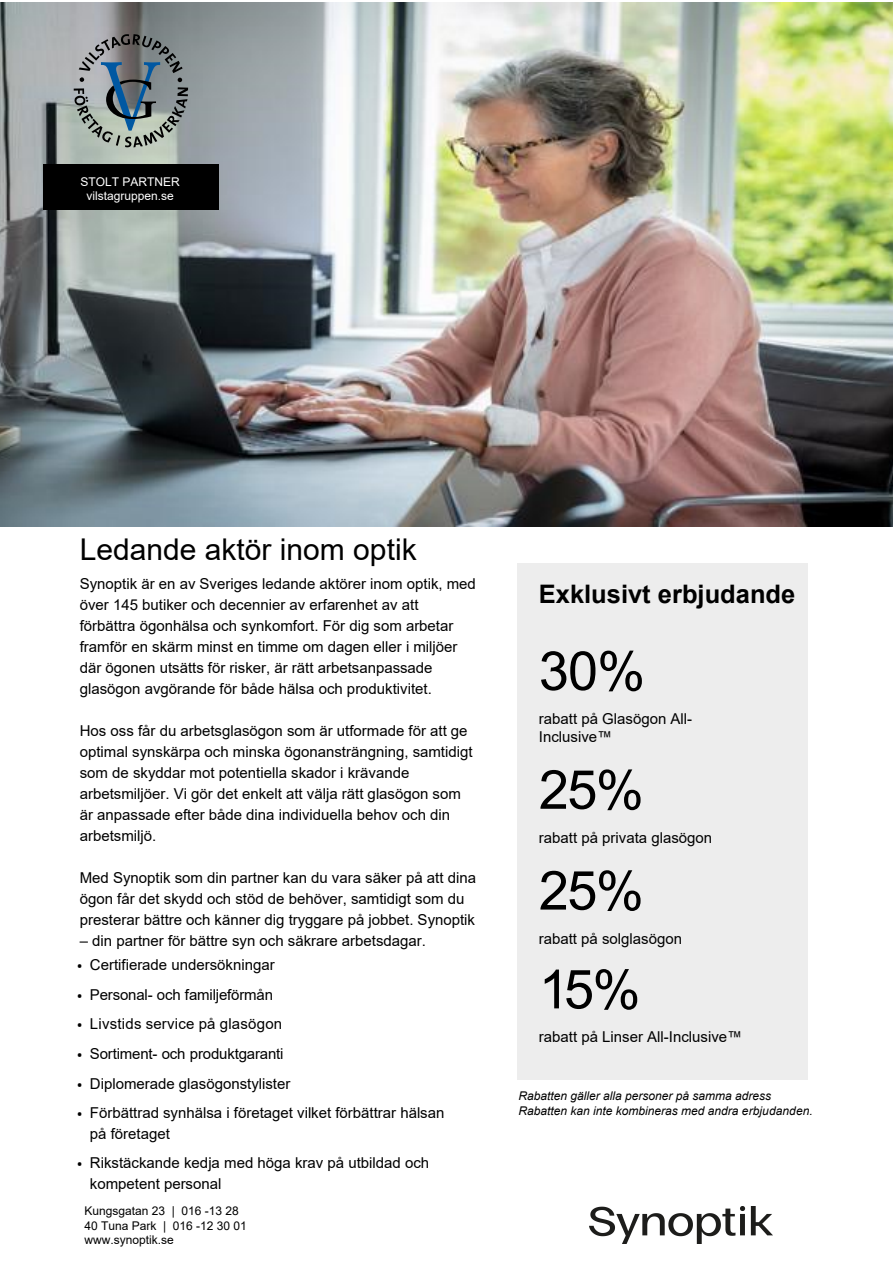
<style>
.page{position:relative;width:893px;height:1263px;background:#fff}
.page>*{position:absolute;margin:0;border:0;box-sizing:border-box;transform-origin:0 0}
.t1{font:54px "Arial";color:#000}
.t2{font:54px "Arial";color:#000}
.t3{font:30px "Arial";color:#000}
.t4{font:700 25.5px "Arial";color:#000}
.t5{font:15px/21px "Arial";color:#000}
.t6{font:italic 12px/15px "Arial";color:#000}
.t7{font:12px/14.4px "Arial";color:#000}
.t8{font:12px/14.4px "Arial";color:#fff;text-align:center}
.s1{font-family:"Orgon";font-weight:300}
.s2{font-style:inherit}
</style>
<div class="page">
<div style="left:518px;top:563px;width:290px;height:517px;background:#ededed"></div>
<img style="left:0;top:2px;width:893px;height:525px">
<div style="left:43px;top:164px;width:176px;height:45px;background:#000"></div>
<svg style="left:74px;top:34px;width:114px;height:113px;background:#7e888b"></svg>
<img style="left:589px;top:1207px;width:183px;height:37px">
<p class="t8" style="left:80px;top:174px;width:101px">STOLT PARTNER vilstagruppen.se</p>
<h2 class="t3" style="left:80px;top:529px;width:338px">Ledande aktör inom optik</h2>
<p class="t5" style="left:80px;top:573px;width:398px">Synoptik är en av Sveriges ledande aktörer inom optik, med över 145 butiker och decennier av erfarenhet av att förbättra ögonhälsa och synkomfort. För dig som arbetar framför en skärm minst en timme om dagen eller i miljöer där ögonen utsätts för risker, är rätt arbetsanpassade glasögon avgörande för både hälsa och produktivitet.</p>
<p class="t5" style="left:80px;top:720px;width:394px">Hos oss får du arbetsglasögon som är utformade för att ge optimal synskärpa och minska ögonansträngning, samtidigt som de skyddar mot potentiella skador i krävande arbetsmiljöer. Vi gör det enkelt att välja rätt glasögon som är anpassade efter både dina individuella behov och din arbetsmiljö.</p>
<p class="t5" style="left:80px;top:867px;width:398px">Med Synoptik som din partner kan du vara säker på att dina ögon får det skydd och stöd de behöver, samtidigt som du presterar bättre och känner dig tryggare på jobbet. Synoptik</p>
<p class="t5" style="left:80px;top:930px;width:348px">– din partner för bättre syn och säkrare arbetsdagar.</p>
<p class="t5" style="left:77px;top:954px;width:199px"><span class="s1">•</span> Certifierade undersökningar</p>
<p class="t5" style="left:77px;top:984px;width:197px"><span class="s1">•</span> Personal- och familjeförmån</p>
<p class="t5" style="left:77px;top:1013px;width:207px"><span class="s1">•</span> Livstids service på glasögon</p>
<p class="t5" style="left:77px;top:1043px;width:208px"><span class="s1">•</span> Sortiment- och produktgaranti</p>
<p class="t5" style="left:77px;top:1073px;width:215px"><span class="s1">•</span> Diplomerade glasögonstylister</p>
<p class="t5" style="left:90px;top:1102px;width:356px;line-height:20.5px;text-indent:-13px"><span class="s1">•</span> Förbättrad synhälsa i företaget vilket förbättrar hälsan på företaget</p>
<p class="t5" style="left:90px;top:1152px;width:341px;line-height:20.5px;text-indent:-13px"><span class="s1">•</span> Rikstäckande kedja med höga krav på utbildad och kompetent personal</p>
<p class="t7" style="left:84px;top:1204px;width:164px">Kungsgatan 23 | 016 -13 28<br>40 Tuna Park | 016 -12 30 01 www.synoptik.se</p>
<h3 class="t4" style="left:539px;top:576px;width:258px">Exklusivt erbjudande</h3>
<h1 class="t2" style="left:539px;top:634px;width:108px">30<span class="s2">%</span></h1>
<p class="t5" style="left:539px;top:710px;width:155px;line-height:18px">rabatt på Glasögon All-<br>Inclusive™</p>
<h1 class="t1" style="left:539px;top:753px;width:107px">25%</h1>
<p class="t5" style="left:539px;top:827px;width:175px">rabatt på privata glasögon</p>
<h1 class="t1" style="left:539px;top:853px;width:107px">25%</h1>
<p class="t5" style="left:539px;top:928px;width:145px">rabatt på solglasögon</p>
<h1 class="t1" style="left:539px;top:952px;width:103px">15%</h1>
<p class="t5" style="left:539px;top:1026px;width:205px">rabatt på Linser All-Inclusive™</p>
<p class="t6" style="left:518px;top:1089px;width:296px">Rabatten gäller alla personer på samma adress<br>Rabatten kan inte kombineras med andra erbjudanden.</p>
</div>
